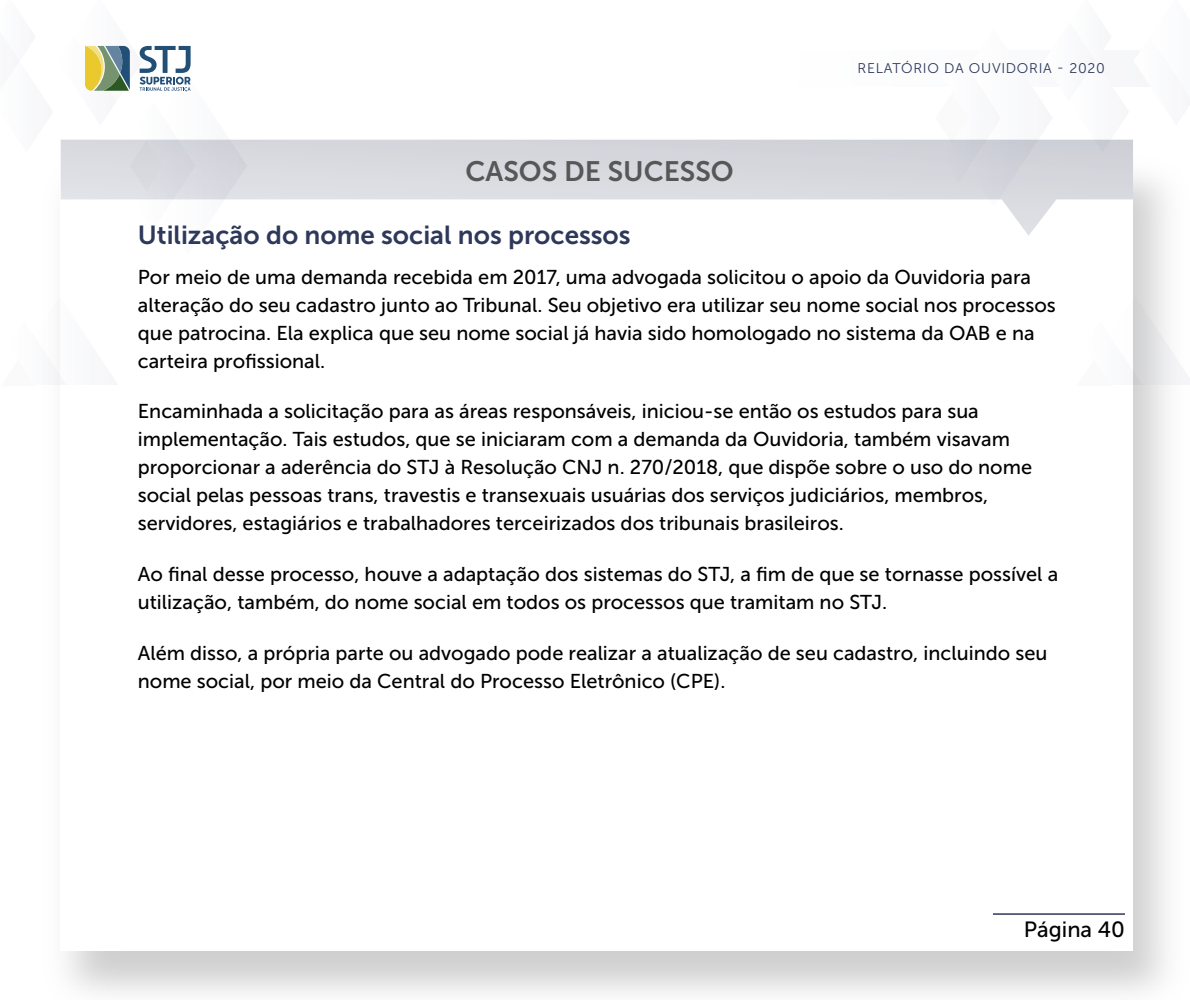
<style>
.page{position:relative;width:1190px;height:1000px;background:#fff}
.page>*{position:absolute;margin:0;border:0;box-sizing:border-box;transform-origin:0 0}
.t1{font:28px "Museo Sans 700";color:#575757}
.t2{font:26px "Museo Sans 700";color:#2e385b}
.t3{font:22px "Museo Sans 500";color:#000}
.t4{font:20px/28px "Museo Sans 500";color:#000}
.t5{font:14px "Museo Sans 300";letter-spacing:.05em;color:#2e385b}
</style>
<div class="page">
<svg style="left:60px;top:45px;width:188px;height:100px"></svg>
<svg style="left:61px;top:140px;width:1072px;height:96px"></svg>
<h1 class="t1" style="left:466px;top:155px;width:270px">CASOS DE SUCESSO</h1>
<p class="t5" style="left:858px;top:61px;width:249px">RELATÓRIO DA OUVIDORIA - 2020</p>
<h2 class="t2" style="left:138px;top:221px;width:494px">Utilização do nome social nos processos</h2>
<p class="t4" style="left:138px;top:263px;width:920px">Por meio de uma demanda recebida em 2017, uma advogada solicitou o apoio da Ouvidoria para alteração do seu cadastro junto ao Tribunal. Seu objetivo era utilizar seu nome social nos processos que patrocina. Ela explica que seu nome social já havia sido homologado no sistema da OAB e na carteira profissional.</p>
<p class="t4" style="left:138px;top:398px;width:896px">Encaminhada a solicitação para as áreas responsáveis, iniciou-se então os estudos para sua implementação. Tais estudos, que se iniciaram com a demanda da Ouvidoria, também visavam proporcionar a aderência do STJ à Resolução CNJ n. 270/2018, que dispõe sobre o uso do nome social pelas pessoas trans, travestis e transexuais usuárias dos serviços judiciários, membros, servidores, estagiários e trabalhadores terceirizados dos tribunais brasileiros.</p>
<p class="t4" style="left:138px;top:560px;width:922px">Ao final desse processo, houve a adaptação dos sistemas do STJ, a fim de que se tornasse possível a utilização, também, do nome social em todos os processos que tramitam no STJ.</p>
<p class="t4" style="left:138px;top:639px;width:911px">Além disso, a própria parte ou advogado pode realizar a atualização de seu cadastro, incluindo seu nome social, por meio da Central do Processo Eletrônico (CPE).</p>
<p class="t3" style="left:1024px;top:918px;width:103px">Página 40</p>
</div>
